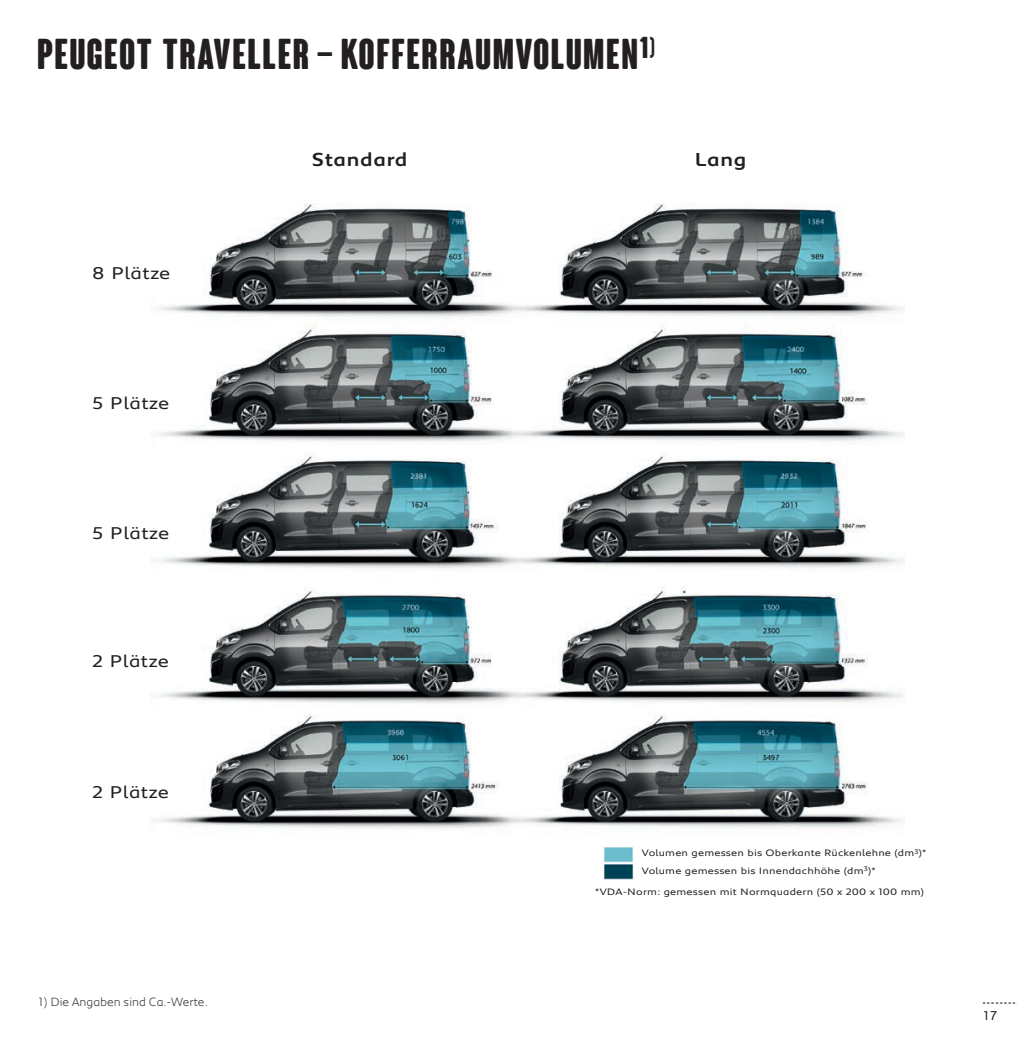
<style>
.page{position:relative;width:1017px;height:1042px;background:#fff}
.page>*{position:absolute;margin:0;border:0;box-sizing:border-box;transform-origin:0 0}
._001_Headline{font:700 condensed 42px "Coluna Rounded";letter-spacing:.04em;color:#231f20}
.t1{font:500 19.25px "Peugeot Expanded";letter-spacing:.02em;color:#231f20}
.t2{font:17.5px "Peugeot Expanded";letter-spacing:.02em;color:#231f20}
.t3{font:13.12px "Peugeot";color:#231f20}
._008_Fussnote{font:300 12.25px "Peugeot";color:#231f20}
.t4{font:700 12.25px "Peugeot Expanded";color:#6c6d70}
.t5{font:9.62px "Peugeot Expanded";letter-spacing:.02em;color:#231f20}
</style>
<div class="page">
<img style="left:151px;top:203px;width:753px;height:625px">
<img style="left:603px;top:847px;width:31px;height:33px">
<p class="_001_Headline" style="left:37px;top:31px;width:619px">PEUGEOT TRAVELLER – KOFFERRAUMVOLUMEN<sup>1)</sup></p>
<p class="t2" style="left:92px;top:261px;width:80px">8 Plätze</p>
<p class="t2" style="left:92px;top:391px;width:78px">5 Plätze</p>
<p class="t2" style="left:92px;top:521px;width:78px">5 Plätze</p>
<p class="t2" style="left:92px;top:649px;width:78px">2 Plätze</p>
<p class="t2" style="left:92px;top:780px;width:78px">2 Plätze</p>
<p class="_008_Fussnote" style="left:37px;top:993px;width:172px">1) Die Angaben sind Ca.-Werte.</p>
<p class="t1" style="left:312px;top:146px;width:98px">Standard</p>
<p class="t1" style="left:694px;top:146px;width:54px">Lang</p>
<p class="t5" style="left:642px;top:846px;width:286px">Volumen gemessen bis Oberkante Rückenlehne (dm<sup>3</sup>)*</p>
<p class="t5" style="left:642px;top:863px;width:235px">Volume gemessen bis Innendachhöhe (dm<sup>3</sup>)*</p>
<p class="t5" style="left:595px;top:885px;width:330px">*VDA-Norm: gemessen mit Normquadern (50 x 200 x 100 mm)</p>
<p class="t4" style="left:982px;top:991px;width:40px">………</p>
<h3 class="t3" style="left:982px;top:1006px;width:17px">17</h3>
</div>
